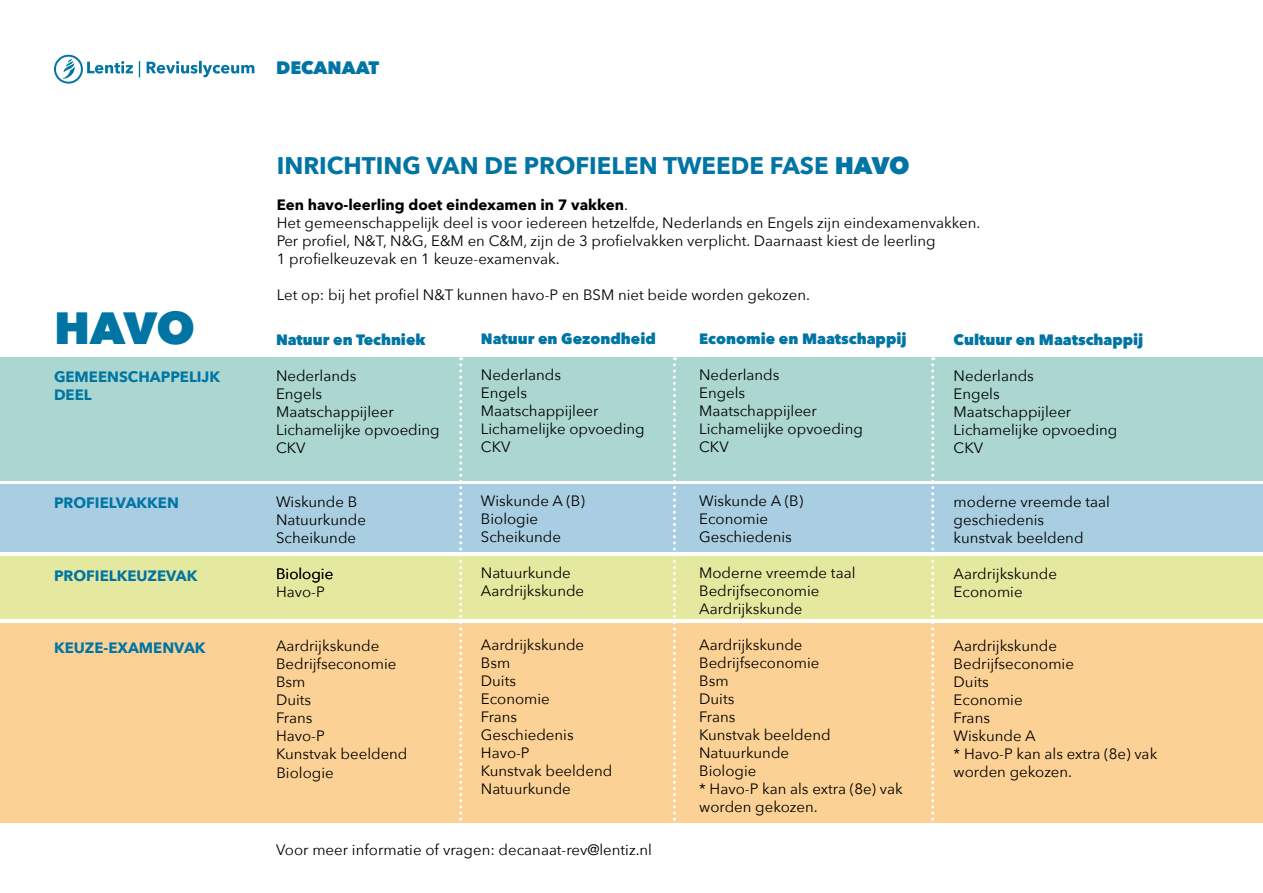
<style>
.page{position:relative;width:1263px;height:893px;background:#fff}
.page>*{position:absolute;margin:0;border:0;box-sizing:border-box;transform-origin:0 0}
.t1{font:800 45px "Avenir Next";color:#0075a4}
.t2{font:700 24px "Avenir Next";color:#0075a4}
.t3{font:800 18px "Avenir Next";color:#0075a4}
.t4{font:15px/18px "Avenir Next";color:#000}
.t5{font:800 15px "Avenir Next";color:#0075a4}
.t6{font:700 15px/18px "Avenir Next";color:#0075a4}
.s1{font-weight:800}
.s2{font-weight:700}
</style>
<div class="page">
<div style="left:0;top:485px;width:1263px;height:67px;background:#a9cee2"></div>
<div style="left:0;top:556px;width:1263px;height:63px;background:#e5e89f"></div>
<div style="left:0;top:623px;width:1263px;height:200px;background:#fcd195"></div>
<div style="left:0;top:357px;width:1263px;height:123px;background:#abd7d0"></div>
<svg style="left:459px;top:357px;width:3px;height:464px"></svg>
<svg style="left:673px;top:357px;width:3px;height:464px"></svg>
<svg style="left:931px;top:357px;width:3px;height:464px"></svg>
<svg style="left:54px;top:55px;width:200px;height:29px"></svg>
<h1 class="t1" style="left:54px;top:300px;width:142px">HAVO</h1>
<p class="t6" style="left:54px;top:368px;width:168px">GEMEENSCHAPPELIJK<br>DEEL</p>
<p class="t6" style="left:54px;top:494px;width:126px">PROFIELVAKKEN</p>
<p class="t6" style="left:54px;top:566px;width:145px">PROFIELKEUZEVAK</p>
<p class="t6" style="left:54px;top:638px;width:153px">KEUZE-EXAMENVAK</p>
<p class="t3" style="left:276px;top:57px;width:105px">DECANAAT</p>
<h2 class="t2" style="left:277px;top:144px;width:634px">INRICHTING VAN DE PROFIELEN TWEEDE FASE <span class="s1">HAVO</span></h2>
<p class="t4" style="left:277px;top:195px;width:705px"><span class="s2">Een havo-leerling doet eindexamen in 7 vakken</span>.<br>Het gemeenschappelijk deel is voor iedereen hetzelfde, Nederlands en Engels zijn eindexamenvakken.<br>Per profiel, N&amp;T, N&amp;G, E&amp;M en C&amp;M, zijn de 3 profielvakken verplicht. Daarnaast kiest de leerling<br>1 profielkeuzevak en 1 keuze-examenvak.</p>
<p class="t4" style="left:277px;top:285px;width:535px">Let op: bij het profiel N&amp;T kunnen havo-P en BSM niet beide worden gekozen.</p>
<p class="t5" style="left:276px;top:330px;width:151px">Natuur en Techniek</p>
<p class="t4" style="left:276px;top:366px;width:165px">Nederlands<br>Engels<br>Maatschappijleer<br>Lichamelijke opvoeding<br>CKV</p>
<p class="t4" style="left:276px;top:492px;width:91px">Wiskunde B<br>Natuurkunde<br>Scheikunde</p>
<p class="t4" style="left:276px;top:564px;width:59px">Biologie</p>
<p class="t4" style="left:276px;top:582px;width:50px">Havo-P</p>
<p class="t4" style="left:276px;top:636px;width:133px">Aardrijkskunde<br>Bedrijfseconomie<br>Bsm<br>Duits<br>Frans<br>Havo-P<br>Kunstvak beeldend</p>
<p class="t4" style="left:276px;top:763px;width:59px">Biologie</p>
<p class="t5" style="left:481px;top:330px;width:176px">Natuur en Gezondheid</p>
<p class="t4" style="left:481px;top:365px;width:165px">Nederlands<br>Engels<br>Maatschappijleer<br>Lichamelijke opvoeding<br>CKV</p>
<p class="t4" style="left:481px;top:491px;width:106px">Wiskunde A (B)<br>Biologie<br>Scheikunde</p>
<p class="t4" style="left:481px;top:563px;width:105px">Natuurkunde<br>Aardrijkskunde</p>
<p class="t4" style="left:481px;top:635px;width:133px">Aardrijkskunde<br>Bsm<br>Duits<br>Economie<br>Frans<br>Geschiedenis<br>Havo-P<br>Kunstvak beeldend<br>Natuurkunde</p>
<p class="t4" style="left:276px;top:840px;width:377px">Voor meer informatie of vragen: decanaat-rev@lentiz.nl</p>
<p class="t5" style="left:699px;top:330px;width:209px">Economie en Maatschappij</p>
<p class="t4" style="left:699px;top:365px;width:165px">Nederlands<br>Engels<br>Maatschappijleer<br>Lichamelijke opvoeding<br>CKV</p>
<p class="t4" style="left:699px;top:491px;width:106px">Wiskunde A (B)<br>Economie<br>Geschiedenis</p>
<p class="t4" style="left:699px;top:563px;width:158px">Moderne vreemde taal<br>Bedrijfseconomie<br>Aardrijkskunde</p>
<p class="t4" style="left:699px;top:635px;width:205px">Aardrijkskunde<br>Bedrijfseconomie<br>Bsm<br>Duits<br>Frans<br>Kunstvak beeldend<br>Natuurkunde<br>Biologie<br>* Havo-P kan als extra (8e) vak worden gekozen.</p>
<p class="t5" style="left:954px;top:330px;width:191px">Cultuur en Maatschappij</p>
<p class="t4" style="left:954px;top:366px;width:165px">Nederlands<br>Engels<br>Maatschappijleer<br>Lichamelijke opvoeding<br>CKV</p>
<p class="t4" style="left:954px;top:492px;width:158px">moderne vreemde taal geschiedenis<br>kunstvak beeldend</p>
<p class="t4" style="left:954px;top:564px;width:105px">Aardrijkskunde<br>Economie</p>
<p class="t4" style="left:954px;top:636px;width:205px">Aardrijkskunde<br>Bedrijfseconomie<br>Duits<br>Economie<br>Frans<br>Wiskunde A<br>* Havo-P kan als extra (8e) vak worden gekozen.</p>
</div>
